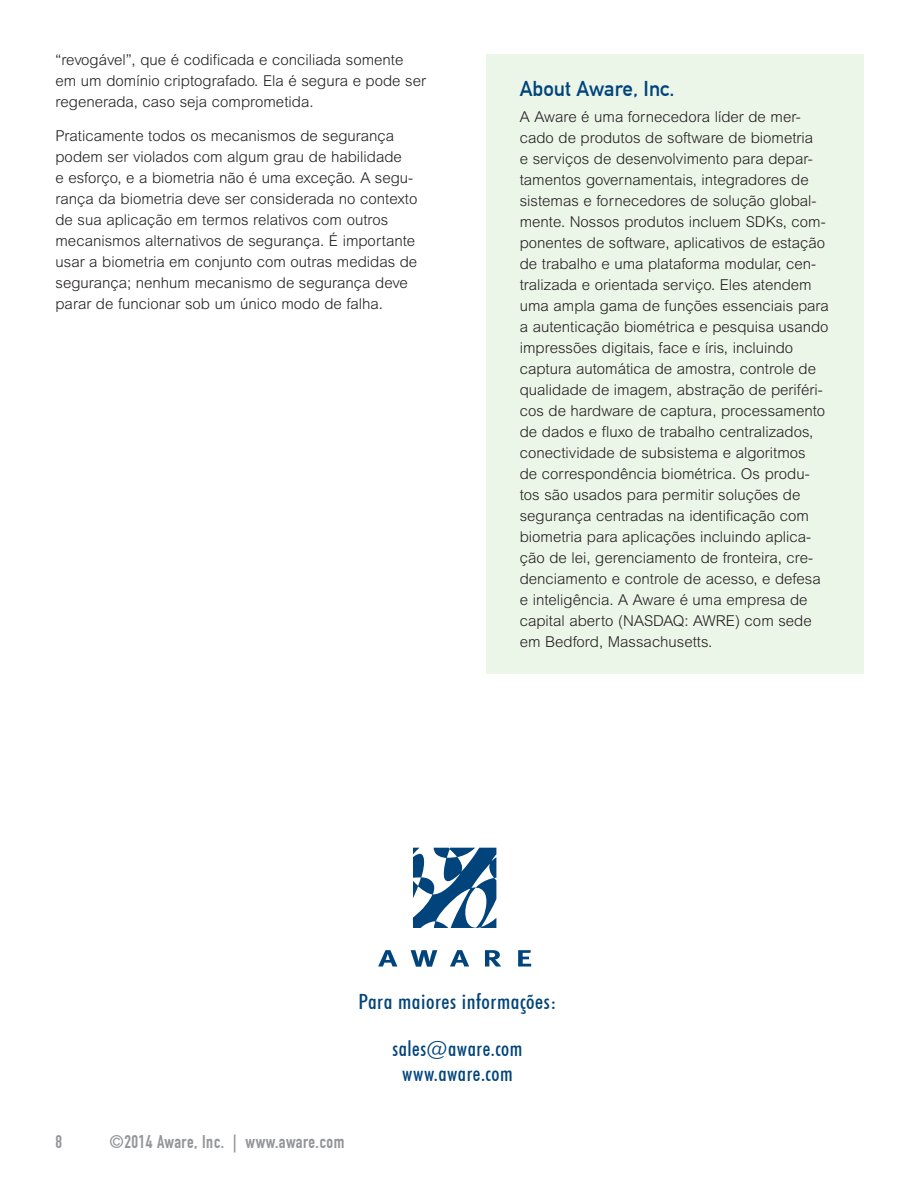
<style>
.page{position:relative;width:918px;height:1188px;background:#fff}
.page>*{position:absolute;margin:0;border:0;box-sizing:border-box;transform-origin:0 0}
.subhead_1{font:500 condensed 21px "Futura BT";letter-spacing:.025em;color:#00447b}
.subhead_1-2{font:500 condensed 21px "Futura BT";letter-spacing:.025em;color:#00447b;scale:1.05 1}
.Header_1{font:21px "DIN1451 Com Mittelschrift";color:#00447b}
.t1{font:18px "DIN1451 Com Engschrift";letter-spacing:.025em;color:#939598}
.Body_Text{font:300 15px/21px "Arial MT Std";color:#231f20}
</style>
<div class="page">
<svg style="left:378px;top:950px;width:19px;height:17px"></svg>
<svg style="left:411px;top:950px;width:26px;height:17px"></svg>
<svg style="left:450px;top:950px;width:19px;height:17px"></svg>
<svg style="left:485px;top:950px;width:16px;height:17px"></svg>
<svg style="left:518px;top:950px;width:13px;height:17px"></svg>
<svg style="left:413px;top:848px;width:83px;height:80px"></svg>
<div style="left:486px;top:54px;width:378px;height:620px;background:#ebf5e8"></div>
<p class="Body_Text" style="left:56px;top:49px;width:372px">“revogável”, que é codificada e conciliada somente em um domínio criptografado. Ela é segura e pode ser regenerada, caso seja comprometida.</p>
<p class="Body_Text" style="left:56px;top:126px;width:363px">Praticamente todos os mecanismos de segurança podem ser violados com algum grau de habilidade<br>e esforço, e a biometria não é uma exceção. A segu&shy;rança da biometria deve ser considerada no contexto de sua aplicação em termos relativos com outros mecanismos alternativos de segurança. É importante usar a biometria em conjunto com outras medidas de segurança; nenhum mecanismo de segurança deve parar de funcionar sob um único modo de falha.</p>
<p class="Header_1" style="left:520px;top:76px;width:156px">About Aware, Inc.</p>
<p class="Body_Text" style="left:520px;top:106px;width:311px">A Aware é uma fornecedora líder de mer&shy;cado de produtos de software de biometria<br>e serviços de desenvolvimento para depar&shy;tamentos governamentais, integradores de sistemas e fornecedores de solução global&shy;mente. Nossos produtos incluem SDKs, com&shy;ponentes de software, aplicativos de estação de trabalho e uma plataforma modular, cen&shy;tralizada e orientada serviço. Eles atendem uma ampla gama de funções essenciais para a autenticação biométrica e pesquisa usando impressões digitais, face e íris, incluindo captura automática de amostra, controle de qualidade de imagem, abstração de periféri&shy;cos de hardware de captura, processamento de dados e fluxo de trabalho centralizados, conectividade de subsistema e algoritmos<br>de correspondência biométrica. Os produ&shy;tos são usados para permitir soluções de segurança centradas na identificação com biometria para aplicações incluindo aplica&shy;ção de lei, gerenciamento de fronteira, cre&shy;denciamento e controle de acesso, e defesa e inteligência. A Aware é uma empresa de capital aberto (NASDAQ: AWRE) com sede em Bedford, Massachusetts.</p>
<p class="subhead_1-2" style="left:359px;top:988px;width:190px">Para maiores informações:</p>
<p class="subhead_1" style="left:393px;top:1035px;width:131px">sales@aware.com</p>
<p class="subhead_1" style="left:402px;top:1061px;width:112px">www.aware.com</p>
<p class="t1" style="left:56px;top:1131px;width:8px">8</p>
<p class="t1" style="left:110px;top:1131px;width:236px">©2014 Aware, Inc. | www.aware.com</p>
</div>
